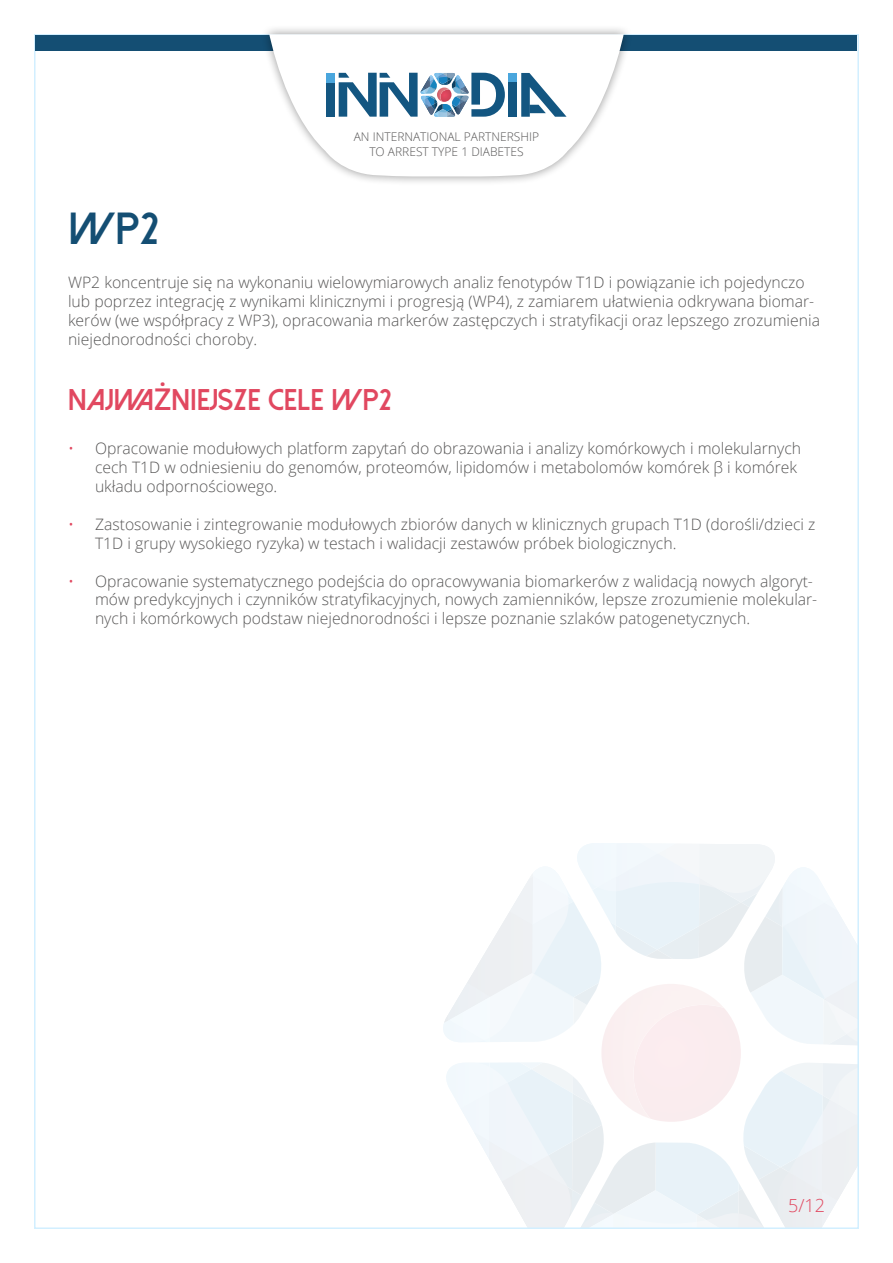
<style>
.page{position:relative;width:893px;height:1263px;background:#fff}
.page>*{position:absolute;margin:0;border:0;box-sizing:border-box;transform-origin:0 0}
.t1{font:800 45px "Dolce Vita";color:#144e73}
.t2{font:800 30px "Dolce Vita";color:#e14860}
.t3{font:300 18px "Open Sans";color:#e14860}
.t4{font:300 15.75px/18.9px "Open Sans";color:#575656}
.t5{font:300 12px/14.4px "Open Sans";color:#575656;text-align:center}
.s1{font-family:"Open Sans";font-weight:600}
.s2{color:#e14860}
</style>
<div class="page">
<svg style="left:443px;top:843px;width:413px;height:383px"></svg>
<img style="left:601px;top:984px;width:123px;height:135px">
<div style="left:36px;top:35px;width:821px;height:16px;background:#144e73"></div>
<div style="left:260px;top:25px;width:372px;height:161px;background:#000;opacity:.4"></div>
<svg style="left:269px;top:34px;width:355px;height:143px"></svg>
<div style="left:326px;top:82px;width:9px;height:35px;background:#135681"></div>
<div style="left:326px;top:73px;width:9px;height:9px;background:#4aa6dd"></div>
<div style="left:509px;top:73px;width:8px;height:9px;background:#4aa6dd"></div>
<div style="left:509px;top:82px;width:8px;height:35px;background:#135681"></div>
<svg style="left:521px;top:73px;width:46px;height:44px"></svg>
<svg style="left:339px;top:73px;width:166px;height:44px"></svg>
<h1 class="t1" style="left:68px;top:206px;width:92px">wp2</h1>
<p class="t5" style="left:354px;top:130px;width:187px">AN INTERNATIONAL PARTNERSHIP<br>TO ARREST TYPE 1 DIABETES</p>
<p class="t4" style="left:68px;top:272px;width:753px">WP2 koncentruje się na wykonaniu wielowymiarowych analiz fenotypów T1D i powiązanie ich pojedynczo lub poprzez integrację z wynikami klinicznymi i progresją (WP4), z zamiarem ułatwienia odkrywana biomar&shy;kerów (we współpracy z WP3), opracowania markerów zastępczych i stratyfikacji oraz lepszego zrozumienia niejednorodności choroby.</p>
<h2 class="t2" style="left:68px;top:385px;width:325px">NAJWA<span class="s1">Ż</span>NIEJSZE CELE WP2</h2>
<p class="t4" style="left:95px;top:439px;width:708px;text-indent:-27px"><span class="s2">•</span> Opracowanie modułowych platform zapytań do obrazowania i analizy komórkowych i molekularnych cech T1D w odniesieniu do genomów, proteomów, lipidomów i metabolomów komórek β i komórek układu odpornościowego.</p>
<p class="t4" style="left:95px;top:514px;width:722px;text-indent:-27px"><span class="s2">•</span> Zastosowanie i zintegrowanie modułowych zbiorów danych w klinicznych grupach T1D (dorośli/dzieci z<br>T1D i grupy wysokiego ryzyka) w testach i walidacji zestawów próbek biologicznych.</p>
<p class="t4" style="left:95px;top:571px;width:724px;text-indent:-27px"><span class="s2">•</span> Opracowanie systematycznego podejścia do opracowywania biomarkerów z walidacją nowych algoryt&shy;mów predykcyjnych i czynników stratyfikacyjnych, nowych zamienników, lepsze zrozumienie molekular&shy;nych i komórkowych podstaw niejednorodności i lepsze poznanie szlaków patogenetycznych.</p>
<p class="t3" style="left:788px;top:1193px;width:38px">5/12</p>
</div>
